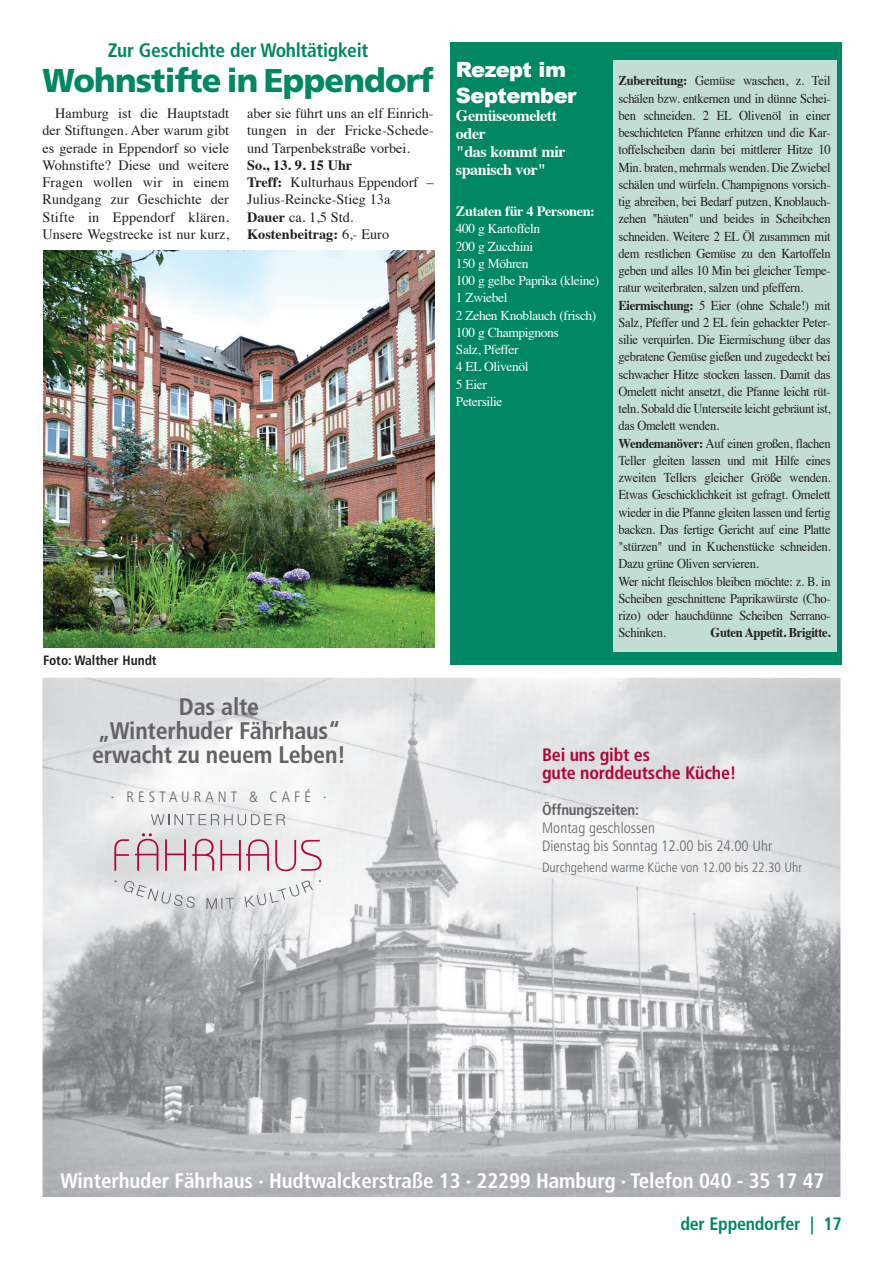
<style>
.page{position:relative;width:893px;height:1263px;background:#fff}
.page>*{position:absolute;margin:0;border:0;box-sizing:border-box;transform-origin:0 0}
.t1{font:900 33px "Frutiger";letter-spacing:-.025em;color:#008764}
.t2{font:700 condensed 24px/24px "Frutiger";letter-spacing:-.01em;color:#636366;text-align:center}
.t3{font:700 condensed 21px "Frutiger";letter-spacing:-.005em;color:#fff}
.t4{font:900 21px/25.5px "Arial";letter-spacing:-.025em;color:#fff}
.t5{font:700 condensed 19.5px "Frutiger";letter-spacing:-.015em;color:#008764}
.t6{font:700 condensed 18px/18px "Frutiger";letter-spacing:-.01em;color:#b30437}
.t7{font:700 condensed 18px "Frutiger";letter-spacing:-.015em;color:#008764}
.t8{font:700 16.05px/18px "Times";letter-spacing:-.025em;color:#fff}
.t9{font:300 condensed 15px/18px "Frutiger";letter-spacing:.005em;color:#636366}
.t10{font:300 condensed 15px "Frutiger";letter-spacing:.275em;color:#636366}
.t11{font:700 condensed 15px "Frutiger";letter-spacing:-.01em;color:#636366}
.t12{font:14.25px/17.2px "Times";color:#231f20;text-align:justify}
.t13{font:700 14.25px "Times";letter-spacing:-.025em;color:#fff}
.t14{font:13.5px/17.2px "Times";letter-spacing:-.025em;color:#231f20;scale:.93 1}
.t15{font:13.5px/17.2px "Times";letter-spacing:-.03em;color:#fff}
.t16{font:300 condensed 13.5px "Frutiger";color:#636366}
.t17{font:700 13.5px "Times";letter-spacing:-.025em;color:#231f20;scale:.93 1}
.t18{font:700 condensed 13.5px "Frutiger";color:#231f20}
.s1{font-weight:700}
.s2{font-style:inherit}
</style>
<div class="page">
<img style="left:44px;top:679px;width:795px;height:517px">
<svg style="left:151px;top:814px;width:18px;height:11px"></svg>
<svg style="left:175px;top:814px;width:110px;height:11px"></svg>
<svg style="left:124px;top:881px;width:71px;height:27px;background:#d8d9db"></svg>
<svg style="left:206px;top:898px;width:28px;height:11px"></svg>
<svg style="left:245px;top:881px;width:68px;height:26px"></svg>
<svg style="left:114px;top:839px;width:15px;height:32px"></svg>
<svg style="left:135px;top:833px;width:23px;height:38px"></svg>
<svg style="left:165px;top:839px;width:21px;height:32px"></svg>
<svg style="left:192px;top:839px;width:22px;height:32px"></svg>
<svg style="left:220px;top:839px;width:49px;height:32px;background:#dcbcc7"></svg>
<svg style="left:275px;top:840px;width:47px;height:31px"></svg>
<div style="left:451px;top:43px;width:391px;height:622px;background:#008764"></div>
<div style="left:614px;top:61px;width:223px;height:591px;background:#c2ddd4"></div>
<img style="left:43px;top:251px;width:391px;height:397px">
<h3 class="t5" style="left:108px;top:39px;width:262px">Zur Geschichte der Wohltätigkeit</h3>
<h1 class="t1" style="left:43px;top:60px;width:393px">Wohnstifte in Eppendorf</h1>
<p class="t12" style="left:43px;top:103px;width:188px;text-indent:13px">Hamburg ist die Hauptstadt der Stiftungen. Aber warum gibt es gerade in Eppendorf so viele Wohnstifte? Diese und weitere Fragen wollen wir in einem Rundgang zur Geschichte der Stifte in Eppendorf klären.<br>Unsere Wegstrecke ist nur kurz,</p>
<p class="t12" style="left:247px;top:104px;width:188px">aber sie führt uns an elf Einrich&shy;tungen in der Fricke-Schede&shy;und Tarpenbekstraße vorbei.</p>
<p class="t12" style="left:247px;top:155px;width:188px;text-align:left"><span class="s1">So., 13. 9. 15 Uhr<br>Treff:</span> Kulturhaus Eppendorf –<br>Julius-Reincke-Stieg 13a<br><span class="s1">Dauer</span> ca. 1,5 Std.<br><span class="s1">Kostenbeitrag:</span> 6,- Euro</p>
<p class="t18" style="left:43px;top:652px;width:115px">Foto: Walther Hundt</p>
<h2 class="t2" style="left:92px;top:695px;width:256px">Das alte<br>„Winterhuder Fährhaus“ erwacht zu neuem Leben!</h2>
<p class="t10" style="left:111px;top:788px;width:217px">· RESTAURANT &amp; CAFÉ ·</p>
<h3 class="t4" style="left:456px;top:56px;width:122px">Rezept im<br>September</h3>
<p class="t8" style="left:456px;top:105px;width:111px">Gemüseomelett oder<br>"das kommt mir spanisch vor"</p>
<p class="t13" style="left:456px;top:198px;width:141px">Zutaten für 4 Personen:</p>
<p class="t15" style="left:456px;top:219px;width:145px">400 g Kartoffeln<br>200 g Zucchini<br>150 g Möhren<br>100 g gelbe Paprika (kleine)<br>1 Zwiebel<br>2 Zehen Knoblauch (frisch)<br>100 g Champignons<br>Salz, Pfeffer<br>4 EL Olivenöl<br>5 Eier<br>Petersilie</p>
<p class="t14" style="left:618px;top:71px;width:230px"><span class="s1">Zubereitung:</span> Gemüse waschen, z. Teil schälen bzw. entkernen und in dünne Schei&shy;ben schneiden. 2 EL Olivenöl in einer beschichteten Pfanne erhitzen und die Kar&shy;toffelscheiben darin bei mittlerer Hitze 10<br>Min. braten, mehrmals wenden. Die Zwiebel schälen und würfeln. Champignons vorsich&shy;tig abreiben, bei Bedarf putzen, Knoblauch&shy;zehen "häuten" und beides in Scheibchen schneiden. Weitere 2 EL Öl zusammen mit dem restlichen Gemüse zu den Kartoffeln geben und alles 10 Min bei gleicher Tempe&shy;ratur weiterbraten, salzen und pfeffern.<br><span class="s1">Eiermischung:</span> 5 Eier (ohne Schale!) mit Salz, Pfeffer und 2 EL fein gehackter Peter&shy;silie verquirlen. Die Eiermischung über das gebratene Gemüse gießen und zugedeckt bei schwacher Hitze stocken lassen. Damit das Omelett nicht ansetzt, die Pfanne leicht rüt&shy;teln. Sobald die Unterseite leicht gebräunt ist, das Omelett wenden.<br><span class="s1">Wendemanöver:</span> Auf einen großen, flachen Teller gleiten lassen und mit Hilfe eines zweiten Tellers gleicher Größe wenden.<br>Etwas Geschicklichkeit ist gefragt. Omelett wieder in die Pfanne gleiten lassen und fertig backen. Das fertige Gericht auf eine Platte "stürzen" und in Kuchenstücke schneiden.<br>Dazu grüne Oliven servieren.<br>Wer nicht fleischlos bleiben möchte: z. B. in Scheiben geschnittene Paprikawürste (Cho&shy;rizo) oder hauchdünne Scheiben Serrano-Schinken.</p>
<p class="t17" style="left:711px;top:620px;width:131px">Guten Appetit. Brigitte.</p>
<h3 class="t6" style="left:542px;top:746px;width:196px">Bei uns gibt es<br>gute norddeutsche Küche!</h3>
<p class="t11" style="left:542px;top:801px;width:99px">Öffnungszeiten:</p>
<p class="t9" style="left:542px;top:819px;width:232px">Montag geschlossen<br>Dienstag bis Sonntag 12.00 bis 24.00 Uhr</p>
<p class="t16" style="left:542px;top:860px;width:262px">Durchgehend warme Küche von 12.00 bis 22.30 Uhr</p>
<h3 class="t3" style="left:61px;top:1168px;width:765px">Winterhuder Fährhaus · Hudtwalckerstraße 13 · 22299 Hamburg · Telefon 040 - 35 17 47</h3>
<h3 class="t7" style="left:680px;top:1213px;width:163px">der Eppendorfer | <span class="s2">17</span></h3>
</div>
